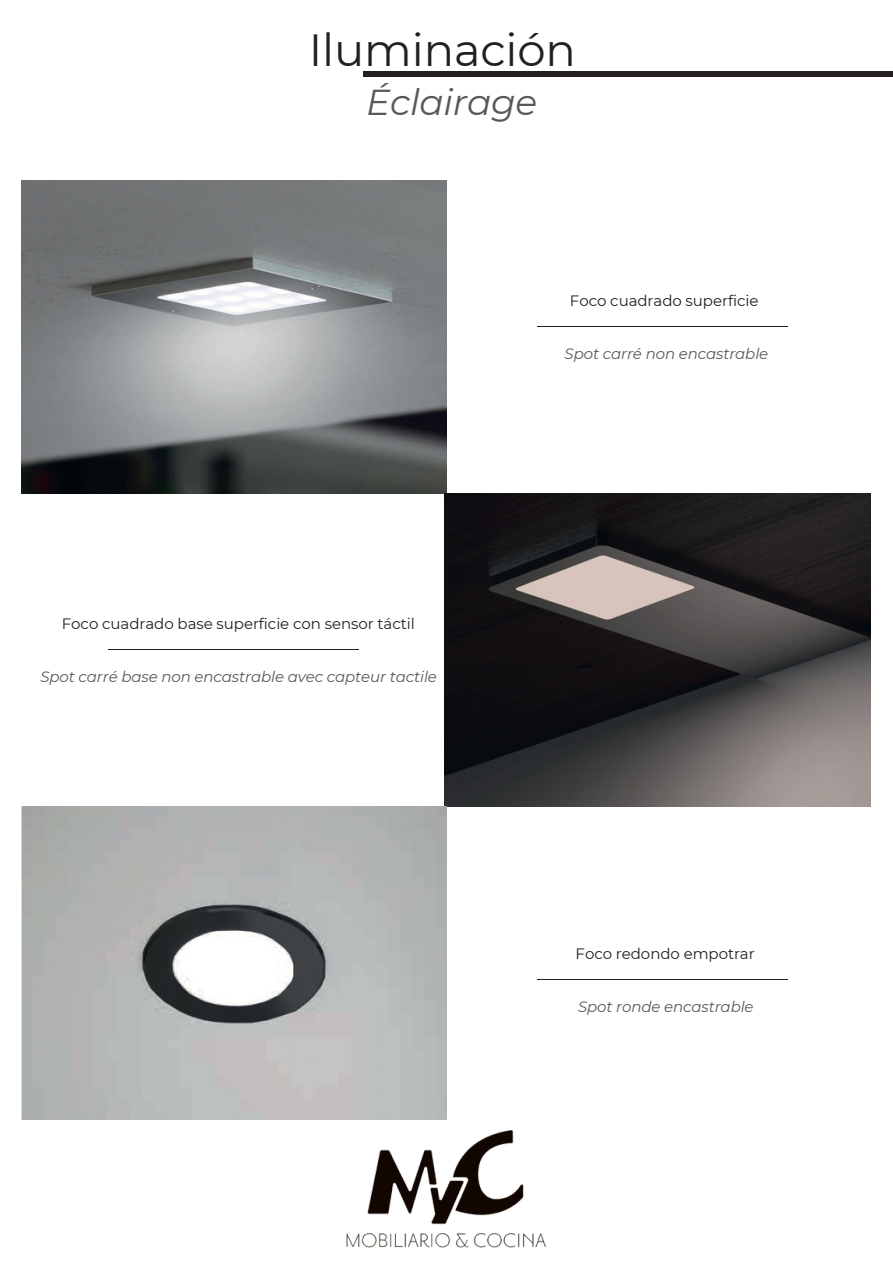
<style>
.page{position:relative;width:893px;height:1264px;background:#fff}
.page>*{position:absolute;margin:0;border:0;box-sizing:border-box;transform-origin:0 0}
.t1{font:45px "Montserrat";letter-spacing:-.005em;color:#231f20}
.t2{font:italic 36px "Montserrat";letter-spacing:-.01em;color:#58585a}
.t3{font:italic 15px "Montserrat";letter-spacing:-.01em;color:#58585a}
.t4{font:15px "Montserrat";letter-spacing:-.005em;color:#231f20}
</style>
<div class="page">
<div style="left:363px;top:71px;width:529px;height:6px;background:#231f20"></div>
<img style="left:21px;top:181px;width:425px;height:312px">
<img style="left:445px;top:494px;width:425px;height:312px">
<img style="left:21px;top:806px;width:425px;height:313px">
<hr style="left:108px;top:649px;width:251px;height:1px;background:#231f20">
<hr style="left:537px;top:326px;width:250px;height:1px;background:#231f20">
<hr style="left:537px;top:979px;width:250px;height:1px;background:#231f20">
<img style="left:339px;top:1119px;width:208px;height:129px">
<p class="t1" style="left:309px;top:22px;width:268px">Iluminación</p>
<p class="t2" style="left:366px;top:80px;width:172px">Éclairage</p>
<p class="t4" style="left:570px;top:291px;width:190px">Foco cuadrado superficie</p>
<p class="t4" style="left:62px;top:614px;width:354px">Foco cuadrado base superficie con sensor táctil</p>
<p class="t3" style="left:40px;top:667px;width:398px">Spot carré base non encastrable avec capteur tactile</p>
<p class="t3" style="left:564px;top:344px;width:205px">Spot carré non encastrable</p>
<p class="t4" style="left:575px;top:944px;width:181px">Foco redondo empotrar</p>
<p class="t3" style="left:578px;top:997px;width:177px">Spot ronde encastrable</p>
</div>
